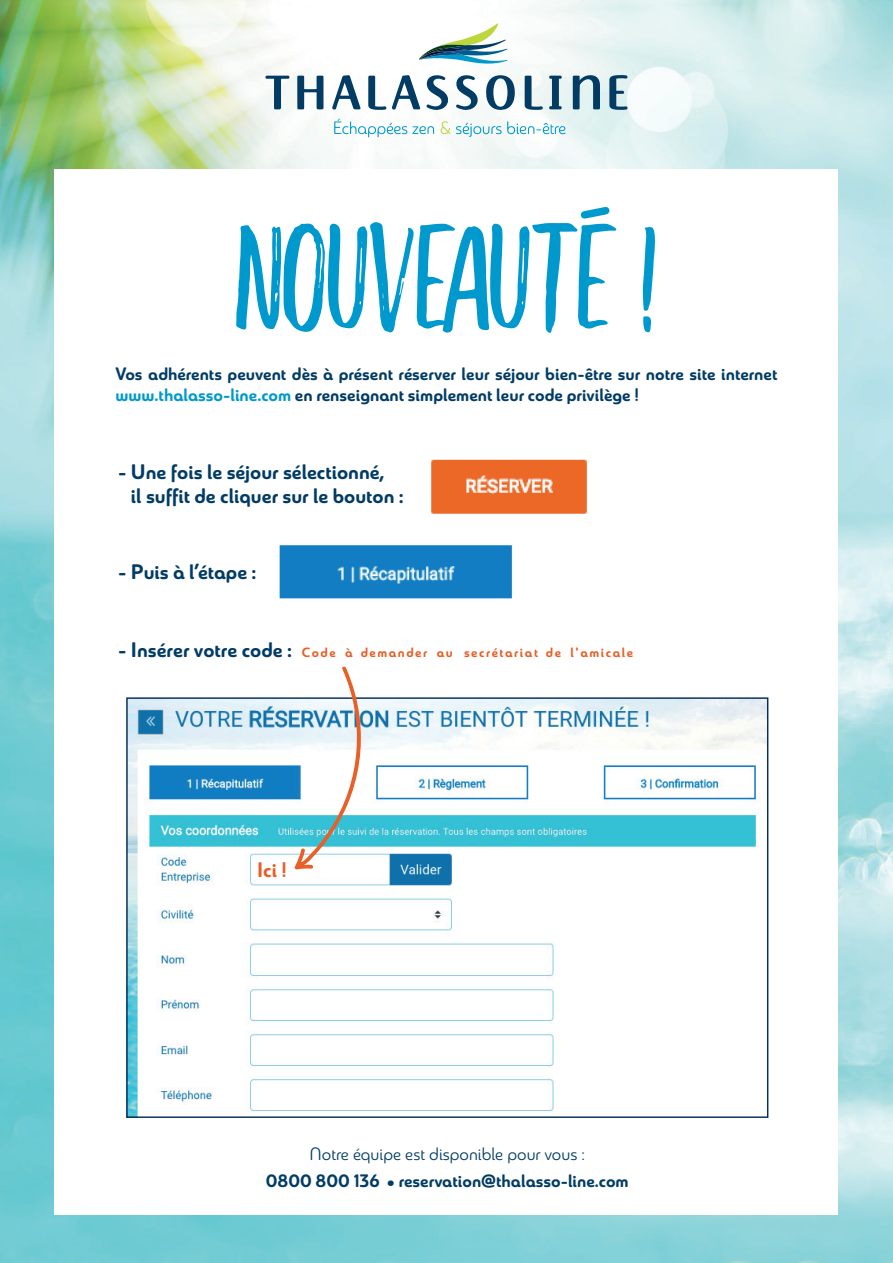
<style>
.page{position:relative;width:893px;height:1263px;background:#fff}
.page>*{position:absolute;margin:0;border:0;box-sizing:border-box;transform-origin:0 0}
.t1{font:146.85px "Underland Sans";color:#0099cd}
.t2{font:21px/24.2px "Sangli Nor Bol";color:#023c65}
.t3{font:21px "Sangli Nor Bol";color:#e85f27}
.t4{font:18px/21.6px "Sangli Nor Bol";color:#023c65}
.t5{font:18px "Sangli Nor Reg";color:#023c65}
.t6{font:13.5px "Sangli Nor Bol";letter-spacing:.11em;color:#e85f27}
.s1{color:#0099cd}
.s2{font-size:21px;color:#023c65}
</style>
<div class="page">
<img style="left:0;top:0;width:893px;height:1263px">
<div style="left:54px;top:169px;width:784px;height:1045px;background:#fff"></div>
<svg style="left:573px;top:75px;width:27px;height:34px"></svg>
<svg style="left:297px;top:76px;width:26px;height:33px"></svg>
<svg style="left:486px;top:75px;width:29px;height:35px"></svg>
<svg style="left:332px;top:75px;width:29px;height:35px"></svg>
<svg style="left:456px;top:75px;width:23px;height:35px"></svg>
<svg style="left:426px;top:75px;width:23px;height:35px"></svg>
<svg style="left:265px;top:76px;width:25px;height:33px"></svg>
<svg style="left:549px;top:76px;width:13px;height:33px"></svg>
<svg style="left:368px;top:75px;width:52px;height:35px"></svg>
<svg style="left:525px;top:76px;width:18px;height:34px"></svg>
<svg style="left:609px;top:75px;width:19px;height:35px"></svg>
<svg style="left:419px;top:23px;width:88px;height:41px"></svg>
<svg style="left:334px;top:118px;width:100px;height:19px"></svg>
<svg style="left:440px;top:121px;width:126px;height:16px"></svg>
<svg style="left:580px;top:207px;width:30px;height:12px"></svg>
<img style="left:431px;top:459px;width:157px;height:55px">
<img style="left:279px;top:545px;width:234px;height:54px">
<img style="left:128px;top:699px;width:638px;height:417px">
<svg style="left:294px;top:666px;width:71px;height:204px"></svg>
<h1 class="t1" style="left:236px;top:197px;width:422px">NOUVEAUTE !</h1>
<p class="t4" style="left:116px;top:363px;width:663px">Vos adhérents peuvent dès à présent réserver leur séjour bien-être sur notre site internet <span class="s1">www.thalasso-line.com</span> en renseignant simplement leur code privilège !</p>
<p class="t2" style="left:131px;top:460px;width:274px;text-indent:-13px">- Une fois le séjour sélectionné,<br>il suffit de cliquer sur le bouton :</p>
<p class="t2" style="left:118px;top:560px;width:140px">- Puis à l’étape :</p>
<p class="t6" style="left:118px;top:644px;width:516px"><span class="s2">-Insérer votre code :</span> Code à demander au secrétariat de l'amicale</p>
<p class="t3" style="left:257px;top:857px;width:31px">Ici !</p>
<p class="t5" style="left:310px;top:1143px;width:277px">Notre équipe est disponible pour vous :</p>
<p class="t4" style="left:266px;top:1170px;width:364px">0800 800 136 • reservation@thalasso-line.com</p>
</div>
